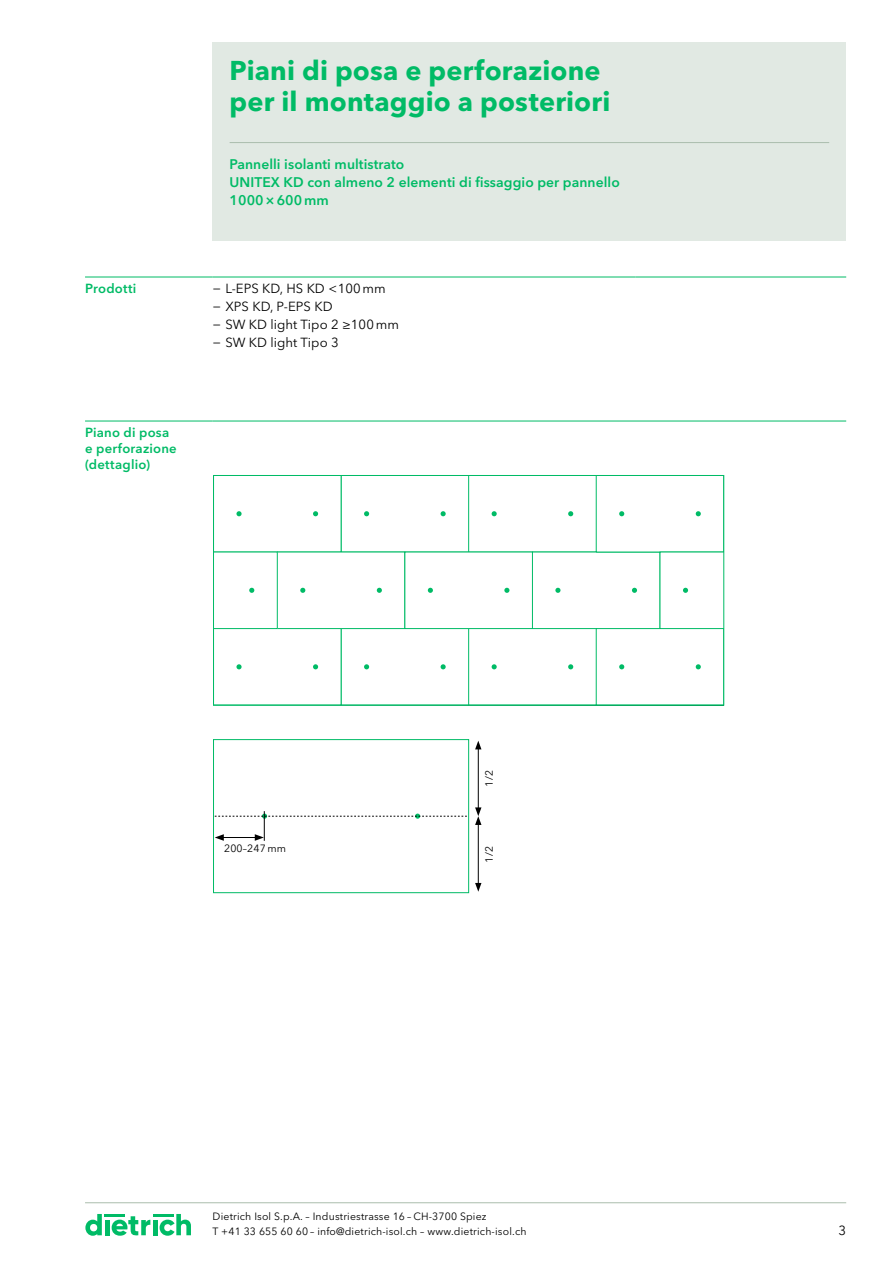
<style>
.page{position:relative;width:893px;height:1263px;background:#fff}
.page>*{position:absolute;margin:0;border:0;box-sizing:border-box;transform-origin:0 0}
.t1{font:700 27px/31.5px "Avenir Next W1 G";letter-spacing:.005em;color:#0b6}
.t2{font:600 13.8px/18px "Avenir Next W1 G";letter-spacing:.005em;color:#0b6}
.t3{font:13.2px/18px "Avenir Next W1 G";letter-spacing:.005em;color:#000}
.t4{font:600 13.2px/15.8px "Avenir Next W1 G";letter-spacing:.015em;color:#0b6}
.t5{font:10.5px/14.4px "Avenir Next W1 G";letter-spacing:.015em;color:#000}
</style>
<div class="page">
<div style="left:213px;top:43px;width:633px;height:198px;background:#e1e9e3"></div>
<hr style="left:85px;top:1202px;width:761px;height:1px;background:#aabdad">
<svg style="left:85px;top:1214px;width:17px;height:21px"></svg>
<svg style="left:160px;top:1214px;width:31px;height:21px"></svg>
<hr style="left:153px;top:1220px;width:4px;height:15px;background:#0b6">
<hr style="left:153px;top:1214px;width:20px;height:2px;background:#0b6">
<hr style="left:105px;top:1220px;width:4px;height:15px;background:#0b6">
<hr style="left:105px;top:1214px;width:20px;height:2px;background:#0b6">
<svg style="left:112px;top:1216px;width:38px;height:19px"></svg>
<hr style="left:85px;top:277px;width:128px;height:1px;background:#0b6">
<hr style="left:213px;top:277px;width:422px;height:1px;background:#0b6">
<hr style="left:635px;top:277px;width:211px;height:1px;background:#0b6">
<div style="left:213px;top:739px;width:256px;height:154px;border:1px solid #0b6"></div>
<div style="left:341px;top:628px;width:128px;height:77px;border:1px solid #0b6"></div>
<div style="left:341px;top:475px;width:128px;height:77px;border:1px solid #0b6"></div>
<svg style="left:364px;top:664px;width:5px;height:5px"></svg>
<svg style="left:441px;top:664px;width:5px;height:5px"></svg>
<div style="left:468px;top:628px;width:128px;height:77px;border:1px solid #0b6"></div>
<div style="left:277px;top:552px;width:128px;height:77px;border:1px solid #0b6"></div>
<div style="left:405px;top:552px;width:128px;height:77px;border:1px solid #0b6"></div>
<div style="left:532px;top:552px;width:128px;height:77px;border:1px solid #0b6"></div>
<svg style="left:492px;top:511px;width:5px;height:5px"></svg>
<svg style="left:568px;top:511px;width:5px;height:5px"></svg>
<svg style="left:364px;top:511px;width:5px;height:5px"></svg>
<svg style="left:441px;top:511px;width:5px;height:5px"></svg>
<svg style="left:492px;top:664px;width:5px;height:5px"></svg>
<svg style="left:568px;top:664px;width:5px;height:5px"></svg>
<svg style="left:236px;top:511px;width:6px;height:5px"></svg>
<svg style="left:313px;top:511px;width:5px;height:5px"></svg>
<svg style="left:236px;top:664px;width:6px;height:5px"></svg>
<svg style="left:313px;top:664px;width:5px;height:5px"></svg>
<svg style="left:300px;top:588px;width:5px;height:5px"></svg>
<svg style="left:377px;top:588px;width:5px;height:5px"></svg>
<svg style="left:215px;top:552px;width:62px;height:77px"></svg>
<svg style="left:428px;top:588px;width:5px;height:5px"></svg>
<svg style="left:504px;top:588px;width:5px;height:5px"></svg>
<svg style="left:555px;top:588px;width:5px;height:5px"></svg>
<svg style="left:632px;top:588px;width:5px;height:5px"></svg>
<div style="left:596px;top:628px;width:128px;height:77px;border:1px solid #0b6"></div>
<svg style="left:619px;top:511px;width:5px;height:5px"></svg>
<svg style="left:696px;top:511px;width:5px;height:5px"></svg>
<svg style="left:619px;top:664px;width:5px;height:5px"></svg>
<svg style="left:696px;top:664px;width:5px;height:5px"></svg>
<svg style="left:660px;top:552px;width:62px;height:77px"></svg>
<div style="left:213px;top:475px;width:511px;height:230px;border:1px solid #0b6"></div>
<hr style="left:221px;top:837px;width:36px;height:1px;background:#000">
<svg style="left:255px;top:834px;width:9px;height:7px"></svg>
<svg style="left:215px;top:834px;width:9px;height:7px"></svg>
<svg style="left:215px;top:813px;width:252px;height:6px"></svg>
<hr style="left:264px;top:811px;width:1px;height:30px;background:#000">
<hr style="left:478px;top:822px;width:1px;height:63px;background:#000">
<svg style="left:475px;top:883px;width:6px;height:9px"></svg>
<hr style="left:478px;top:747px;width:1px;height:63px;background:#000">
<svg style="left:475px;top:741px;width:6px;height:8px"></svg>
<svg style="left:475px;top:807px;width:6px;height:18px"></svg>
<hr style="left:230px;top:142px;width:599px;height:1px;background:#aabdad">
<hr style="left:85px;top:421px;width:128px;height:1px;background:#0b6">
<hr style="left:213px;top:421px;width:633px;height:1px;background:#0b6">
<h1 class="t1" style="left:230px;top:52px;width:382px">Piani di posa e perforazione per il montaggio a posteriori</h1>
<h2 class="t2" style="left:230px;top:154px;width:392px">Pannelli isolanti multistrato<br>UNITEX KD con almeno 2 elementi di fissaggio per pannello<br>1000×600mm</h2>
<p class="t4" style="left:85px;top:280px;width:53px">Prodotti</p>
<p class="t3" style="left:213px;top:278px;width:188px">− L-EPS KD, HS KD &lt;100mm<br>− XPS KD, P-EPS KD<br>− SW KD light Tipo 2 ≥100mm − SW KD light Tipo 3</p>
<p class="t4" style="left:85px;top:424px;width:93px">Piano di posa e perforazione (dettaglio)</p>
<p class="t5" style="left:224px;top:840px;width:64px">200–247 mm</p>
<p class="t5" style="left:481px;top:786px;width:18px;rotate:-90deg">1/2</p>
<p class="t5" style="left:481px;top:863px;width:18px;rotate:-90deg">1/2</p>
<p class="t5" style="left:213px;top:1208px;width:315px">Dietrich Isol S.p.A. – Industriestrasse 16 – CH-3700 Spiez<br>T +41 33 655 60 60 – info@dietrich-isol.ch – www.dietrich-isol.ch</p>
<p class="t3" style="left:839px;top:1220px;width:9px">3</p>
</div>
